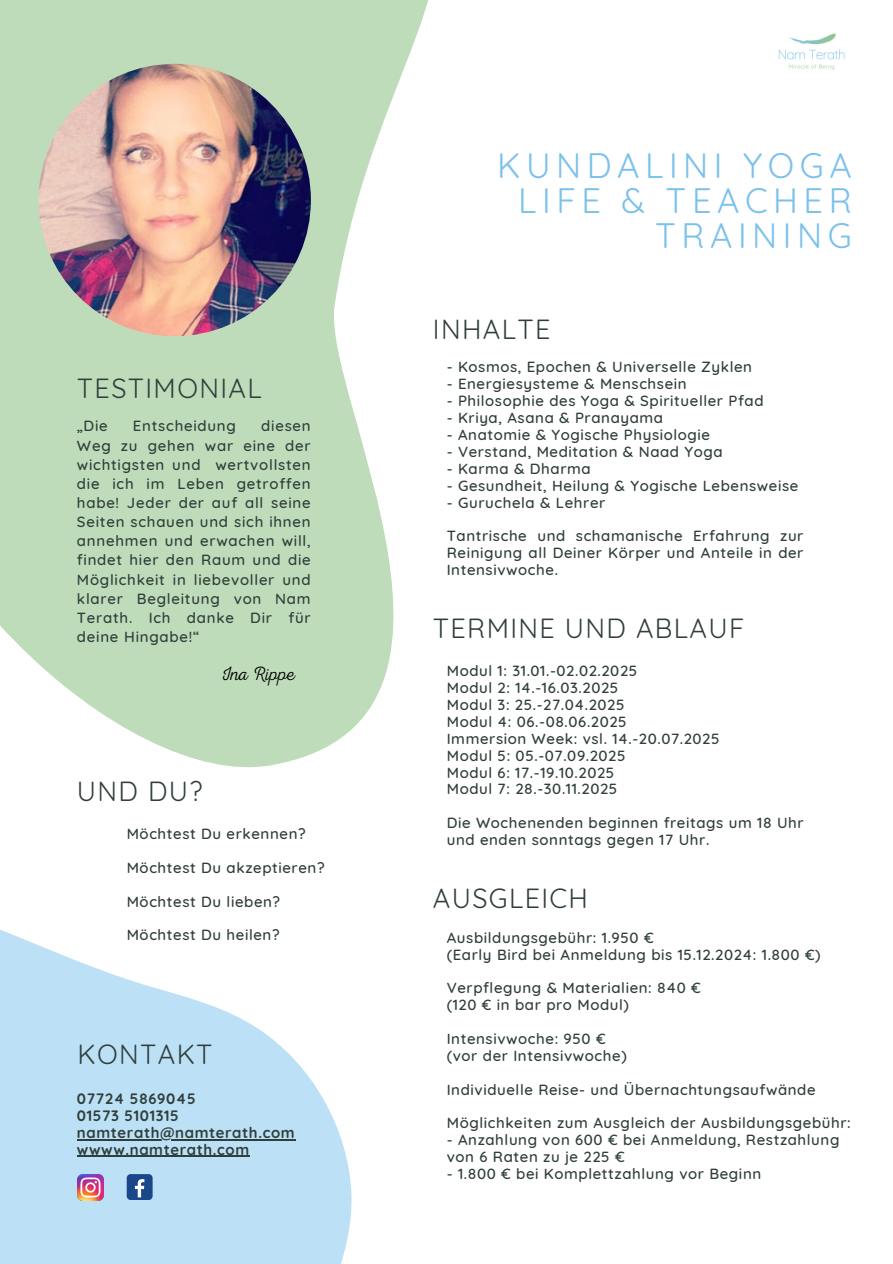
<style>
.page{position:relative;width:893px;height:1264px;background:#fff}
.page>*{position:absolute;margin:0;border:0;box-sizing:border-box;transform-origin:0 0}
.t1{font:34.5px/34.8px "Quicksand";letter-spacing:.16em;color:#7ac1eb;text-align:right}
.t2{font:27px "Quicksand";letter-spacing:.05em;color:#303f3c}
.t3{font:19.35px "RTL Adam Script Thin";color:#000}
.t4{font:500 15px/19.2px "Quicksand";letter-spacing:.04em;color:#303f3c;text-align:justify}
.t5{font:700 15px "Quicksand";letter-spacing:.04em;color:#303f3c}
</style>
<div class="page">
<svg style="left:0;top:929px;width:352px;height:334px;fill:#bce0f5"></svg>
<svg style="left:0;top:0;width:428px;height:768px;fill:#bfdcba"></svg>
<img style="left:39px;top:64px;width:272px;height:272px;border-radius:50%">
<img style="left:78px;top:1174px;width:25px;height:25px">
<div style="left:127px;top:1174px;width:26px;height:25px;background:#1a4789;border-radius:4px"></div>
<svg style="left:135px;top:1179px;width:9px;height:18px"></svg>
<hr style="left:77px;top:1138px;width:218px;height:2px;background:#303f3c">
<hr style="left:77px;top:1155px;width:173px;height:1px;background:#303f3c">
<img style="left:778px;top:33px;width:67px;height:37px">
<p class="t2" style="left:77px;top:370px;width:186px">TESTIMONIAL</p>
<h2 class="t4" style="left:77px;top:416px;width:32px">„Die</h2>
<h2 class="t4" style="left:133px;top:416px;width:104px">Entscheidung</h2>
<h2 class="t4" style="left:77px;top:416px;width:235px;text-indent:184px">diesen Weg zu gehen war eine der wichtigsten und wertvollsten die ich im Leben getroffen habe! Jeder der auf all seine Seiten schauen und sich ihnen annehmen und erwachen will, findet hier den Raum und die Möglichkeit in liebevoller und klarer Begleitung von Nam Terath. Ich danke Dir für deine Hingabe!“</h2>
<p class="t3" style="left:221px;top:662px;width:75px">Ina Rippe</p>
<p class="t2" style="left:77px;top:774px;width:127px">UND DU?</p>
<p class="t4" style="left:127px;top:823px;width:180px">Möchtest Du erkennen?</p>
<p class="t4" style="left:127px;top:857px;width:199px">Möchtest Du akzeptieren?</p>
<p class="t4" style="left:127px;top:891px;width:155px">Möchtest Du lieben?</p>
<p class="t4" style="left:127px;top:925px;width:154px">Möchtest Du heilen?</p>
<h2 class="t2" style="left:78px;top:1037px;width:136px">KONTAKT</h2>
<p class="t5" style="left:77px;top:1089px;width:120px">07724 5869045</p>
<p class="t5" style="left:77px;top:1105px;width:103px">01573 5101315</p>
<h2 class="t5" style="left:77px;top:1122px;width:219px">namterath@namterath.com</h2>
<p class="t5" style="left:77px;top:1139px;width:174px">wwww.namterath.com</p>
<h2 class="t1" style="left:497px;top:148px;width:356px">KUNDALINI YOGA<br>LIFE &amp; TEACHER<br>TRAINING</h2>
<p class="t2" style="left:433px;top:312px;width:119px">INHALTE</p>
<p class="t4" style="left:446px;top:357px;width:307px">- Kosmos, Epochen &amp; Universelle Zyklen</p>
<p class="t4" style="left:446px;top:374px;width:241px">- Energiesysteme &amp; Menschsein</p>
<p class="t4" style="left:446px;top:391px;width:318px">- Philosophie des Yoga &amp; Spiritueller Pfad</p>
<p class="t4" style="left:446px;top:408px;width:218px">- Kriya, Asana &amp; Pranayama</p>
<p class="t4" style="left:446px;top:425px;width:265px">- Anatomie &amp; Yogische Physiologie</p>
<p class="t4" style="left:446px;top:441px;width:277px">- Verstand, Meditation &amp; Naad Yoga</p>
<p class="t4" style="left:446px;top:458px;width:145px">- Karma &amp; Dharma</p>
<p class="t4" style="left:446px;top:475px;width:353px">- Gesundheit, Heilung &amp; Yogische Lebensweise</p>
<p class="t4" style="left:446px;top:492px;width:160px">- Guruchela &amp; Lehrer</p>
<p class="t4" style="left:446px;top:527px;width:358px;line-height:16.8px">Tantrische und schamanische Erfahrung zur Reinigung all Deiner Körper und Anteile in der Intensivwoche.</p>
<h3 class="t2" style="left:433px;top:610px;width:313px">TERMINE UND ABLAUF</h3>
<h1 class="t4" style="left:446px;top:661px;width:192px">Modul 1: 31.01.-02.02.2025</h1>
<h2 class="t4" style="left:446px;top:678px;width:173px">Modul 2: 14.-16.03.2025</h2>
<p class="t4" style="left:446px;top:694px;width:179px">Modul 3: 25.-27.04.2025</p>
<p class="t4" style="left:446px;top:711px;width:181px">Modul 4: 06.-08.06.2025</p>
<p class="t4" style="left:446px;top:728px;width:274px">Immersion Week: vsl. 14.-20.07.2025</p>
<p class="t4" style="left:446px;top:745px;width:180px">Modul 5: 05.-07.09.2025</p>
<p class="t4" style="left:446px;top:762px;width:169px">Modul 6: 17.-19.10.2025</p>
<p class="t4" style="left:446px;top:779px;width:172px">Modul 7: 28.-30.11.2025</p>
<p class="t4" style="left:446px;top:813px;width:358px">Die Wochenenden beginnen freitags um 18 Uhr</p>
<p class="t4" style="left:446px;top:829px;width:264px">und enden sonntags gegen 17 Uhr.</p>
<p class="t2" style="left:433px;top:880px;width:156px">AUSGLEICH</p>
<p class="t4" style="left:446px;top:927px;width:208px">Ausbildungsgebühr: 1.950 €</p>
<h2 class="t4" style="left:446px;top:944px;width:375px">(Early Bird bei Anmeldung bis 15.12.2024: 1.800 €)</h2>
<p class="t4" style="left:446px;top:978px;width:256px">Verpflegung &amp; Materialien: 840 €</p>
<p class="t4" style="left:446px;top:995px;width:184px">(120 € in bar pro Modul)</p>
<p class="t4" style="left:446px;top:1028px;width:160px">Intensivwoche: 950 €</p>
<p class="t4" style="left:446px;top:1045px;width:181px">(vor der Intensivwoche)</p>
<p class="t4" style="left:446px;top:1079px;width:370px">Individuelle Reise- und Übernachtungsaufwände</p>
<p class="t4" style="left:446px;top:1113px;width:405px">Möglichkeiten zum Ausgleich der Ausbildungsgebühr:</p>
<p class="t4" style="left:446px;top:1131px;width:394px;line-height:16.8px">- Anzahlung von 600 € bei Anmeldung, Restzahlung von 6 Raten zu je 225 €</p>
<p class="t4" style="left:446px;top:1163px;width:316px">- 1.800 € bei Komplettzahlung vor Beginn</p>
</div>
